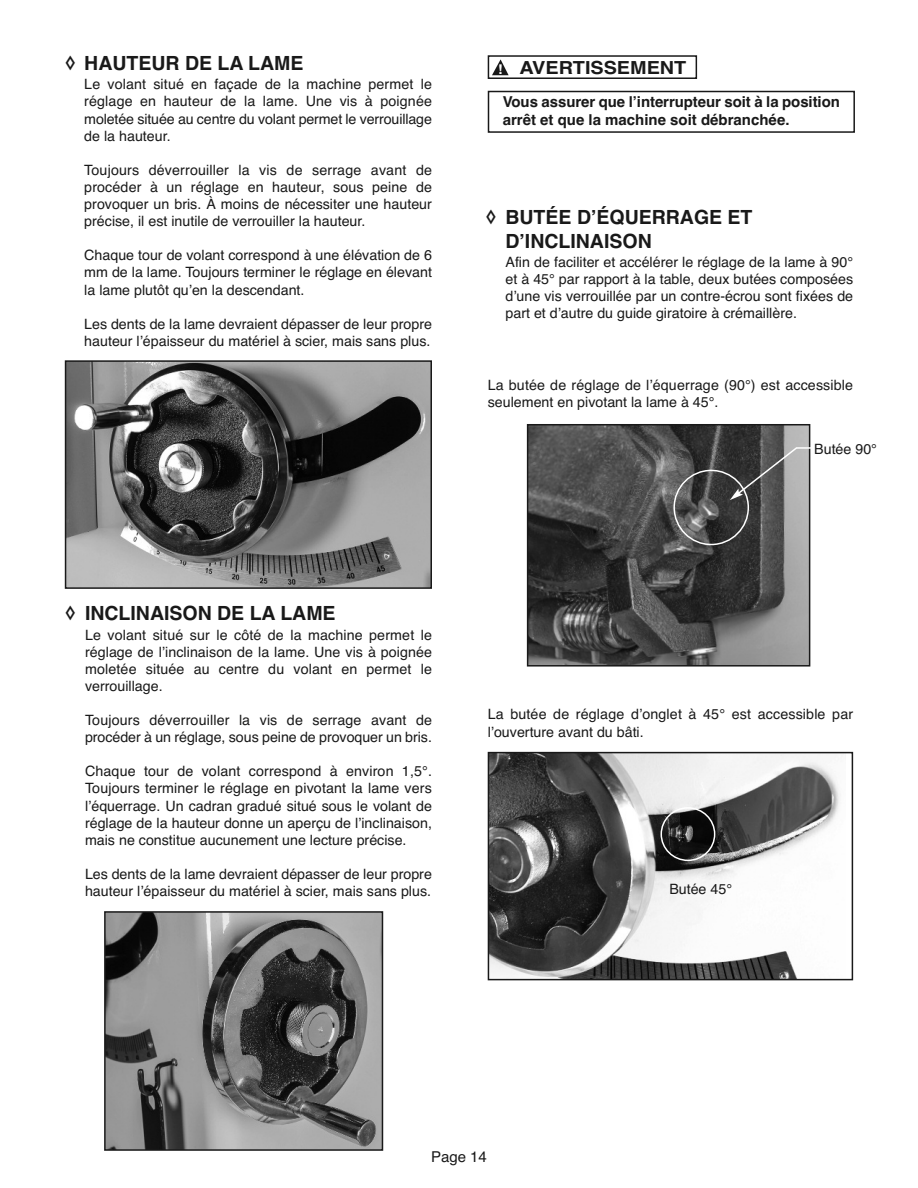
<style>
.page{position:relative;width:918px;height:1188px;background:#fff}
.page>*{position:absolute;margin:0;border:0;box-sizing:border-box;transform-origin:0 0}
.t1{font:700 19.5px/23.4px "Helvetica";color:#191919}
.t2{font:700 18px "Helvetica";color:#191919;scale:1.1 1}
.t3{font:700 15px/18px "Helvetica";letter-spacing:-.005em;color:#191919}
.t4{font:15px "Helvetica";color:#191919}
.t5{font:14.25px/17.1px "Helvetica";color:#191919;text-align:justify}
.s1{font-size:13.5px;color:#fff}
</style>
<div class="page">
<img style="left:491px;top:755px;width:349px;height:222px">
<div style="left:488px;top:752px;width:365px;height:228px;border:2px solid #191919"></div>
<img style="left:530px;top:427px;width:277px;height:237px">
<div style="left:527px;top:424px;width:283px;height:243px;border:2px solid #191919"></div>
<svg style="left:673px;top:446px;width:138px;height:99px;background:#616161"></svg>
<img style="left:68px;top:363px;width:361px;height:223px">
<div style="left:65px;top:360px;width:367px;height:229px;border:2px solid #191919"></div>
<img style="left:107px;top:914px;width:273px;height:234px">
<div style="left:104px;top:911px;width:279px;height:240px;border:2px solid #191919"></div>
<div style="left:488px;top:55px;width:209px;height:24px;border:2px solid #191919"></div>
<svg style="left:492px;top:59px;width:17px;height:16px"></svg>
<div style="left:488px;top:91px;width:367px;height:42px;border:2px solid #191919"></div>
<svg style="left:661px;top:807px;width:54px;height:54px;background:#3d3d3d"></svg>
<h1 class="t1" style="left:66px;top:51px;width:239px">◊ HAUTEUR DE LA LAME</h1>
<p class="t5" style="left:84px;top:76px;width:349px">Le volant situé en façade de la machine permet le réglage en hauteur de la lame. Une vis à poignée moletée située au centre du volant permet le verrouillage de la hauteur.</p>
<p class="t5" style="left:84px;top:161px;width:349px">Toujours déverrouiller la vis de serrage avant de procéder à un réglage en hauteur, sous peine de provoquer un bris. À moins de nécessiter une hauteur précise, il est inutile de verrouiller la hauteur.</p>
<p class="t5" style="left:84px;top:247px;width:349px">Chaque tour de volant correspond à une élévation de 6 mm de la lame. Toujours terminer le réglage en élevant la lame plutôt qu’en la descendant.</p>
<p class="t5" style="left:84px;top:315px;width:349px">Les dents de la lame devraient dépasser de leur propre hauteur l’épaisseur du matériel à scier, mais sans plus.</p>
<p class="t2" style="left:498px;top:57px;width:173px"><span class="s1">!</span> AVERTISSEMENT</p>
<p class="t3" style="left:503px;top:93px;width:339px">Vous assurer que l’interrupteur soit à la position arrêt et que la machine soit débranchée.</p>
<h1 class="t1" style="left:505px;top:206px;width:249px;text-indent:-19px">◊ BUTÉE D’ÉQUERRAGE ET<br>D’INCLINAISON</h1>
<p class="t5" style="left:505px;top:254px;width:349px">Afin de faciliter et accélérer le réglage de la lame à 90° et à 45° par rapport à la table, deux butées composées d’une vis verrouillée par un contre-écrou sont fixées de part et d’autre du guide giratoire à crémaillère.</p>
<p class="t5" style="left:488px;top:376px;width:367px">La butée de réglage de l’équerrage (90°) est accessible seulement en pivotant la lame à 45°.</p>
<p class="t5" style="left:814px;top:441px;width:64px">Butée 90°</p>
<h1 class="t1" style="left:66px;top:602px;width:272px">◊ INCLINAISON DE LA LAME</h1>
<p class="t5" style="left:85px;top:626px;width:348px">Le volant situé sur le côté de la machine permet le réglage de l’inclinaison de la lame. Une vis à poignée moletée située au centre du volant en permet le verrouillage.</p>
<p class="t5" style="left:85px;top:712px;width:348px">Toujours déverrouiller la vis de serrage avant de procéder à un réglage, sous peine de provoquer un bris.</p>
<p class="t5" style="left:85px;top:763px;width:348px">Chaque tour de volant correspond à environ 1,5°.<br>Toujours terminer le réglage en pivotant la lame vers l’équerrage. Un cadran gradué situé sous le volant de réglage de la hauteur donne un aperçu de l’inclinaison, mais ne constitue aucunement une lecture précise.</p>
<p class="t5" style="left:85px;top:866px;width:348px">Les dents de la lame devraient dépasser de leur propre hauteur l’épaisseur du matériel à scier, mais sans plus.</p>
<p class="t5" style="left:488px;top:706px;width:367px">La butée de réglage d’onglet à 45° est accessible par l’ouverture avant du bâti.</p>
<p class="t5" style="left:669px;top:881px;width:64px">Butée 45°</p>
<p class="t4" style="left:431px;top:1148px;width:57px">Page 14</p>
</div>
